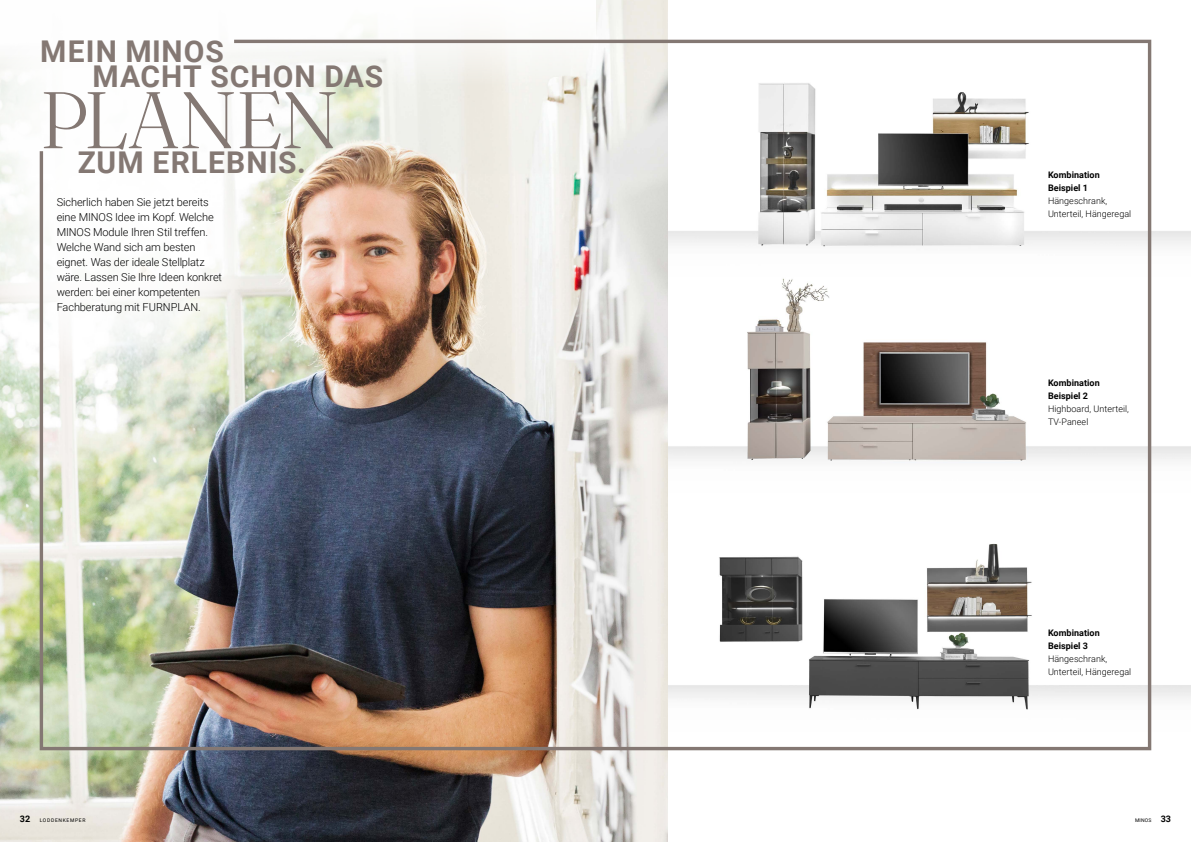
<style>
.page{position:relative;width:1191px;height:842px;background:#fff}
.page>*{position:absolute;margin:0;border:0;box-sizing:border-box;transform-origin:0 0}
.t1{font:300 80px "Fraunces 72 pt";letter-spacing:-.02em;color:#847873}
.t2{font:700 30px/25px "Roboto";letter-spacing:.035em;color:#847873}
.t3{font:300 11px/15px "Roboto";letter-spacing:-.01em;color:#000}
.t4{font:300 9px/13px "Roboto";letter-spacing:.005em;color:#000}
.t5{font:700 9px/13px "Roboto";letter-spacing:.005em;color:#000}
.t6{font:5px "Roboto";letter-spacing:.135em;color:#000}
.s1{font-weight:700;font-size:9px}
</style>
<div class="page">
<img style="left:0;top:0;width:668px;height:842px">
<div style="left:0;top:0;width:595px;height:243px;background:#fff"></div>
<svg style="left:0;top:59px;width:20px;height:39px"></svg>
<svg style="left:0;top:98px;width:38px;height:288px"></svg>
<img style="left:38px;top:38px;width:1115px;height:714px">
<h2 class="t2" style="left:93px;top:38px;width:292px;text-indent:-52px">MEIN MINOS<br>MACHT SCHON DAS</h2>
<h1 class="t1" style="left:40px;top:58px;width:301px">PLANEN</h1>
<h2 class="t2" style="left:78px;top:149px;width:230px">ZUM ERLEBNIS.</h2>
<p class="t3" style="left:57px;top:194px;width:167px">Sicherlich haben Sie jetzt bereits eine MINOS Idee im Kopf. Welche<br>MINOS Module Ihren Stil treffen.<br>Welche Wand sich am besten eignet. Was der ideale Stellplatz wäre. Lassen Sie Ihre Ideen konkret werden: bei einer kompetenten<br>Fachberatung mit FURNPLAN.</p>
<p class="t5" style="left:1048px;top:168px;width:53px">Kombination<br>Beispiel 1</p>
<p class="t4" style="left:1048px;top:193px;width:85px">Hängeschrank,<br>Unterteil, Hängeregal</p>
<p class="t5" style="left:1048px;top:375px;width:53px">Kombination<br>Beispiel 2</p>
<p class="t4" style="left:1048px;top:401px;width:82px">Highboard, Unterteil,<br>TV-Paneel</p>
<p class="t5" style="left:1048px;top:626px;width:53px">Kombination<br>Beispiel 3</p>
<p class="t4" style="left:1048px;top:652px;width:85px">Hängeschrank,<br>Unterteil, Hängeregal</p>
<p class="t5" style="left:20px;top:812px;width:12px">32</p>
<p class="t6" style="left:40px;top:817px;width:47px">LODDENKEMPER</p>
<p class="t6" style="left:1135px;top:817px;width:38px">MINOS <span class="s1">33</span></p>
</div>
